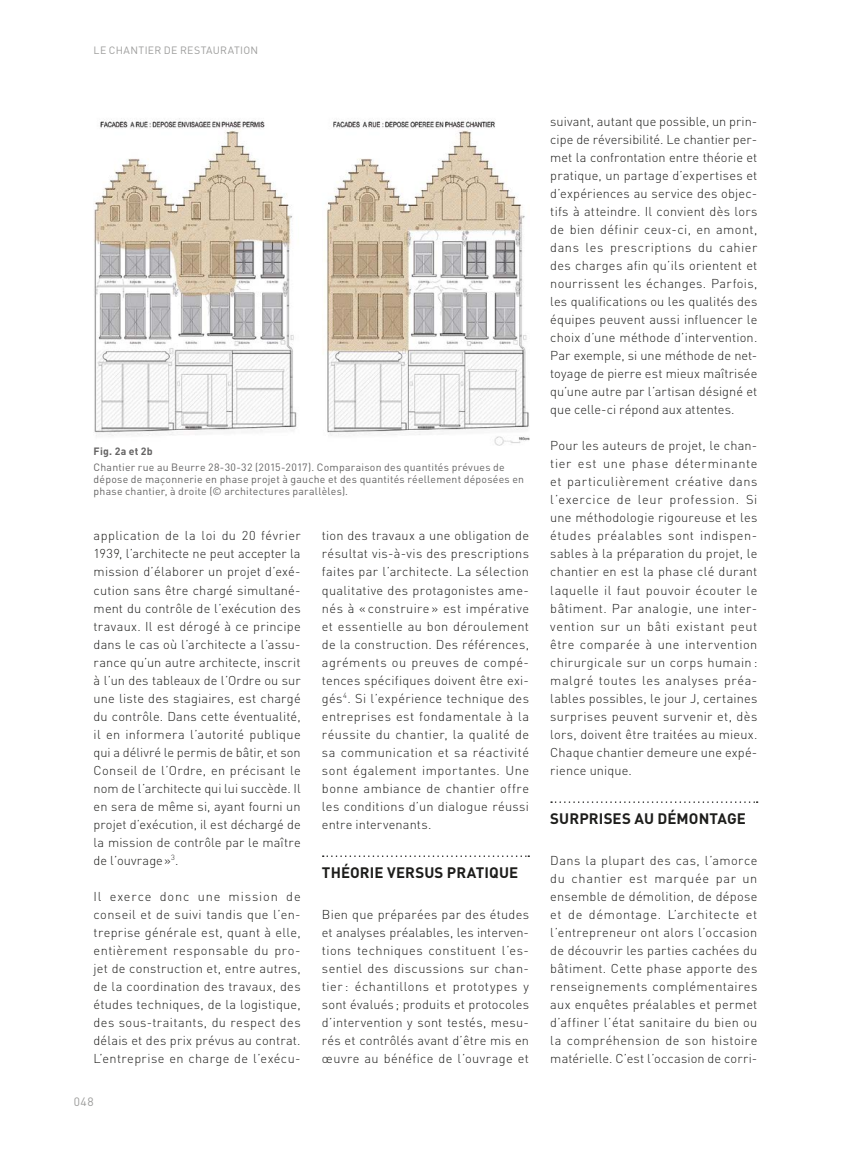
<style>
.page{position:relative;width:851px;height:1149px;background:#fff}
.page>*{position:absolute;margin:0;border:0;box-sizing:border-box;transform-origin:0 0}
.Titre_body{font:700 15px "DIN";letter-spacing:.005em;color:#1d1d1b}
.Body{font:300 12.75px/18px "DIN";letter-spacing:.015em;color:#1d1d1b;text-align:justify}
.t1{font:12px "DIN";color:#9d9d9c}
.Legende{font:10.5px/12px "DIN";letter-spacing:.02em;color:#646363}
.t2{font:10.5px "DIN";color:#9d9d9c}
.Fig_Legende{font:700 10.5px "DIN";letter-spacing:.025em;color:#646363}
</style>
<div class="page">
<img style="left:94px;top:118px;width:435px;height:327px">
<svg style="left:322px;top:855px;width:207px;height:1px"></svg>
<svg style="left:551px;top:801px;width:206px;height:1px"></svg>
<p class="t2" style="left:94px;top:44px;width:23px">Le chantier</p>
<p class="t2" style="left:164px;top:44px;width:24px">de restauration</p>
<p class="Fig_Legende" style="left:94px;top:443px;width:61px">Fig. 2a et 2b</p>
<p class="Legende" style="left:94px;top:460px;width:432px">Chantier rue au Beurre 28-30-32 (2015-2017). Comparaison des quantités prévues de dépose de maçonnerie en phase projet à gauche et des quantités réellement déposées en phase chantier, à droite (© architectures parallèles).</p>
<p class="Body" style="left:94px;top:526px;width:208px">application de la loi du 20 février 1939, l’architecte ne peut accepter la mission d’élaborer un projet d’exé&shy;cution sans être chargé simultané&shy;ment du contrôle de l’exécution des travaux. Il est dérogé à ce principe dans le cas où l’architecte a l’assu&shy;rance qu’un autre architecte, inscrit à l’un des tableaux de l’Ordre ou sur une liste des stagiaires, est chargé du contrôle. Dans cette éventualité, il en informera l’autorité publique qui a délivré le permis de bâtir, et son Conseil de l’Ordre, en précisant le nom de l’architecte qui lui succède. Il en sera de même si, ayant fourni un projet d’exécution, il est déchargé de la mission de contrôle par le maître de l’ouvrage»<sup>3</sup>.</p>
<p class="Body" style="left:94px;top:886px;width:208px">Il exerce donc une mission de conseil et de suivi tandis que l’en&shy;treprise générale est, quant à elle, entièrement responsable du pro&shy;jet de construction et, entre autres, de la coordination des travaux, des études techniques, de la logistique, des sous-traitants, du respect des délais et des prix prévus au contrat.<br>L’entreprise en charge de l’exécu-</p>
<p class="Body" style="left:322px;top:526px;width:208px">tion des travaux a une obligation de résultat vis-à-vis des prescriptions faites par l’architecte. La sélection qualitative des protagonistes ame&shy;nés à « construire » est impérative et essentielle au bon déroulement de la construction. Des références, agréments ou preuves de compé&shy;tences spécifiques doivent être exi&shy;gés<sup>4</sup>. Si l’expérience technique des entreprises est fondamentale à la réussite du chantier, la qualité de sa communication et sa réactivité sont également importantes. Une bonne ambiance de chantier offre les conditions d’un dialogue réussi entre intervenants.</p>
<p class="Titre_body" style="left:322px;top:862px;width:198px">THÉORIE VERSUS PRATIQUE</p>
<p class="Body" style="left:322px;top:904px;width:208px">Bien que préparées par des études et analyses préalables, les interven&shy;tions techniques constituent l’es&shy;sentiel des discussions sur chan&shy;tier : échantillons et prototypes y sont évalués; produits et protocoles d’intervention y sont testés, mesu&shy;rés et contrôlés avant d’être mis en œuvre au bénéfice de l’ouvrage et</p>
<p class="t1" style="left:74px;top:1094px;width:21px">048</p>
<p class="Body" style="left:550px;top:112px;width:208px">suivant, autant que possible, un prin&shy;cipe de réversibilité. Le chantier per&shy;met la confrontation entre théorie et pratique, un partage d’expertises et d’expériences au service des objec&shy;tifs à atteindre. Il convient dès lors de bien définir ceux-ci, en amont, dans les prescriptions du cahier des charges afin qu’ils orientent et nourrissent les échanges. Parfois, les qualifications ou les qualités des équipes peuvent aussi influencer le choix d’une méthode d’intervention.<br>Par exemple, si une méthode de net&shy;toyage de pierre est mieux maîtrisée qu’une autre par l’artisan désigné et que celle-ci répond aux attentes.</p>
<p class="Body" style="left:550px;top:436px;width:208px">Pour les auteurs de projet, le chan&shy;tier est une phase déterminante et particulièrement créative dans l’exercice de leur profession. Si une méthodologie rigoureuse et les études préalables sont indispen&shy;sables à la préparation du projet, le chantier en est la phase clé durant laquelle il faut pouvoir écouter le bâtiment. Par analogie, une inter&shy;vention sur un bâti existant peut être comparée à une intervention chirurgicale sur un corps humain : malgré toutes les analyses préa&shy;lables possibles, le jour J, certaines surprises peuvent survenir et, dès lors, doivent être traitées au mieux.<br>Chaque chantier demeure une expé&shy;rience unique.</p>
<p class="Titre_body" style="left:550px;top:808px;width:197px">SURPRISES AU DÉMONTAGE</p>
<p class="Body" style="left:550px;top:850px;width:208px">Dans la plupart des cas, l’amorce du chantier est marquée par un ensemble de démolition, de dépose et de démontage. L’architecte et l’entrepreneur ont alors l’occasion de découvrir les parties cachées du bâtiment. Cette phase apporte des renseignements complémentaires aux enquêtes préalables et permet d’affiner l’état sanitaire du bien ou la compréhension de son histoire matérielle. C’est l’occasion de corri-</p>
</div>
